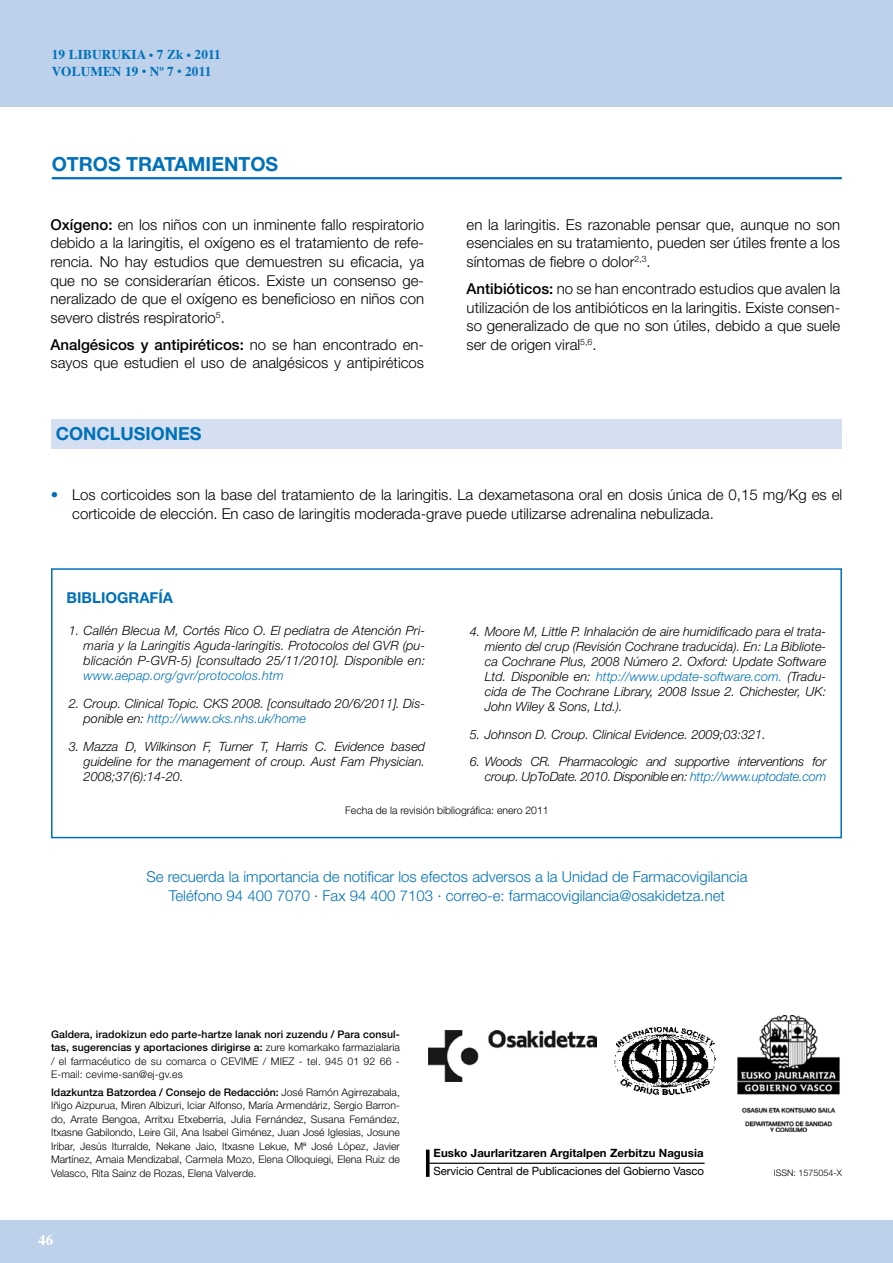
<style>
.page{position:relative;width:893px;height:1263px;background:#fff}
.page>*{position:absolute;margin:0;border:0;box-sizing:border-box;transform-origin:0 0}
.TIT_raya{font:700 19.5px "Helvetica Neue LT Std";color:#0071b9}
.TIT_TRAM{font:700 18px "Helvetica Neue LT Std";color:#0071b9}
.TEXTO_T{font:300 15px/18.6px "Helvetica Neue LT Std";color:#000;text-align:justify}
.TEXTO_T-2{font:300 15px/18.6px "Helvetica Neue LT Std";color:#0071b9;text-align:center}
.sub_TIT{font:700 15px "Helvetica Neue LT Std";color:#0071b9}
.t1{font:700 15px "Times";color:#fff}
.t2{font:700 13.5px/16.2px "Times";letter-spacing:.01em;color:#0071b9}
.TEX_BIB{font:italic 300 12.75px/15px "Helvetica Neue LT Std";color:#000;text-align:justify}
.TEX_BIB-2{font:italic 300 12.75px/15px "Helvetica Neue LT Std";letter-spacing:-.02em;color:#000;text-align:right}
.t3{font:11.4px "Helvetica Neue LT Std";letter-spacing:-.005em;color:#000}
.t4{font:700 11.4px "Helvetica Neue LT Std";letter-spacing:.005em;color:#000}
.TEX_BIB-3{font:300 10.5px/13.5px "Helvetica Neue LT Std";color:#000;text-align:justify}
.TEX_BIB-4{font:300 9px "Helvetica Neue LT Std";color:#000}
.s1{font-size:12px}
.s2{font-weight:500}
.s3{color:#0071b9}
</style>
<div class="page">
<div style="left:0;top:0;width:893px;height:106px;background:#bdd1ea"></div>
<div style="left:0;top:1220px;width:893px;height:43px;background:#bdd1ea"></div>
<div style="left:51px;top:568px;width:791px;height:270px;border:2px solid #0071b9"></div>
<img style="left:428px;top:1030px;width:168px;height:52px">
<img style="left:614px;top:1027px;width:102px;height:68px">
<img style="left:737px;top:1015px;width:103px;height:116px">
<hr style="left:428px;top:1163px;width:277px;height:1px;background:#000">
<svg style="left:426px;top:1149px;width:4px;height:28px"></svg>
<div style="left:52px;top:419px;width:790px;height:30px;background:#d4e0f1"></div>
<hr style="left:52px;top:177px;width:790px;height:2px;background:#0071b9">
<p class="t2" style="left:52px;top:45px;width:170px">19 LIBURUKIA <span class="s1">•</span> 7 Zk <span class="s1">•</span> 2011<br>VOLUMEN 19 <span class="s1">•</span> Nº 7 <span class="s1">•</span> 2011</p>
<p class="TIT_raya" style="left:52px;top:152px;width:228px">OTROS TRATAMIENTOS</p>
<p class="TEXTO_T" style="left:51px;top:215px;width:375px"><span class="s2">Oxígeno:</span> en los niños con un inminente fallo respiratorio debido a la laringitis, el oxígeno es el tratamiento de refe&shy;rencia. No hay estudios que demuestren su eficacia, ya que no se considerarían éticos. Existe un consenso ge&shy;neralizado de que el oxígeno es beneficioso en niños con severo distrés respiratorio<sup>5</sup>.</p>
<p class="TEXTO_T" style="left:51px;top:335px;width:375px"><span class="s2">Analgésicos y antipiréticos:</span> no se han encontrado en&shy;sayos que estudien el uso de analgésicos y antipiréticos</p>
<p class="TIT_TRAM" style="left:56px;top:423px;width:147px">CONCLUSIONES</p>
<p class="TEXTO_T" style="left:467px;top:215px;width:375px">en la laringitis. Es razonable pensar que, aunque no son esenciales en su tratamiento, pueden ser útiles frente a los síntomas de fiebre o dolor<sup>2,3</sup>.</p>
<p class="TEXTO_T" style="left:467px;top:279px;width:375px"><span class="s2">Antibióticos:</span> no se han encontrado estudios que avalen la utilización de los antibióticos en la laringitis. Existe consen&shy;so generalizado de que no son útiles, debido a que suele ser de origen viral<sup>5,6</sup>.</p>
<p class="TEXTO_T" style="left:72px;top:485px;width:772px;text-indent:-21px"><span class="s3">•</span> Los corticoides son la base del tratamiento de la laringitis. La dexametasona oral en dosis única de 0,15 mg/Kg es el corticoide de elección. En caso de laringitis moderada-grave puede utilizarse adrenalina nebulizada.</p>
<p class="sub_TIT" style="left:67px;top:589px;width:108px">BIBLIOGRAFÍA</p>
<p class="TEX_BIB" style="left:84px;top:623px;width:343px;text-indent:-15px">1. Callén Blecua M, Cortés Rico O. El pediatra de Atención Pri&shy;maria y la Laringitis Aguda-laringitis. Protocolos del GVR (pu&shy;blicación P-GVR-5) [consultado 25/11/2010]. Disponible en: <span class="s3">www.aepap.org/gvr/protocolos.htm</span></p>
<p class="TEX_BIB" style="left:84px;top:696px;width:343px;text-indent:-15px">2. Croup. Clinical Topic. CKS 2008. [consultado 20/6/2011]. Dis&shy;ponible en: <span class="s3">http://www.cks.nhs.uk/home</span></p>
<p class="TEX_BIB" style="left:84px;top:739px;width:343px;text-indent:-15px">3. Mazza D, Wilkinson F, Turner T, Harris C. Evidence based guideline for the management of croup. Aust Fam Physician.<br>2008;37(6):14-20.</p>
<p class="TEX_BIB" style="left:485px;top:624px;width:343px;text-indent:-15px">4. Moore M, Little P. Inhalación de aire humidificado para el trata&shy;miento del crup (Revisión Cochrane traducida). En: La Bibliote&shy;ca Cochrane Plus, 2008 Número 2. Oxford: Update Software Ltd. Disponible en: <span class="s3">http://www.update-software.com.</span> (Tradu&shy;cida de The Cochrane Library, 2008 Issue 2. Chichester, UK:<br>John Wiley &amp; Sons, Ltd.).</p>
<p class="TEX_BIB" style="left:470px;top:726px;width:297px">5. Johnson D. Croup. Clinical Evidence. 2009;03:321.</p>
<p class="TEX_BIB-2" style="left:470px;top:754px;width:358px">6. Woods CR. Pharmacologic and supportive interventions for croup. UpToDate. 2010. Disponible en: <span class="s3">http://www.uptodate.com</span></p>
<p class="TEX_BIB-3" style="left:345px;top:803px;width:205px">Fecha de la revisión bibliográfica: enero 2011</p>
<p class="TEXTO_T-2" style="left:146px;top:867px;width:603px">Se recuerda la importancia de notificar los efectos adversos a la Unidad de Farmacovigilancia<br>Teléfono 94 400 7070 · Fax 94 400 7103 · correo-e: farmacovigilancia@osakidetza.net</p>
<p class="TEX_BIB-3" style="left:51px;top:1027px;width:350px"><span class="s2">Galdera, iradokizun edo parte-hartze lanak nori zuzendu / Para consul&shy;tas, sugerencias y aportaciones dirigirse a:</span> zure komarkako farmazialaria / el farmacéutico de su comarca o CEVIME / MIEZ - tel. 945 01 92 66 - E-mail: cevime-san@ej-gv.es</p>
<p class="TEX_BIB-3" style="left:51px;top:1085px;width:350px"><span class="s2">Idazkuntza Batzordea / Consejo de Redacción:</span> José Ramón Agirrezabala, Iñigo Aizpurua, Miren Albizuri, Iciar Alfonso, María Armendáriz, Sergio Barron&shy;do, Arrate Bengoa, Arritxu Etxeberria, Julia Fernández, Susana Fernández, Itxasne Gabilondo, Leire Gil, Ana Isabel Giménez, Juan José Iglesias, Josune Iribar, Jesús Iturralde, Nekane Jaio, Itxasne Lekue, Mª José López, Javier Martínez, Amaia Mendizabal, Carmela Mozo, Elena Olloquiegi, Elena Ruiz de Velasco, Rita Sainz de Rozas, Elena Valverde.</p>
<p class="t1" style="left:38px;top:1226px;width:17px">46</p>
<p class="t4" style="left:434px;top:1146px;width:272px">Eusko Jaurlaritzaren Argitalpen Zerbitzu Nagusia</p>
<p class="t3" style="left:434px;top:1164px;width:272px">Servicio Central de Publicaciones del Gobierno Vasco</p>
<p class="TEX_BIB-4" style="left:774px;top:1167px;width:70px">ISSN: 1575054-X</p>
</div>
